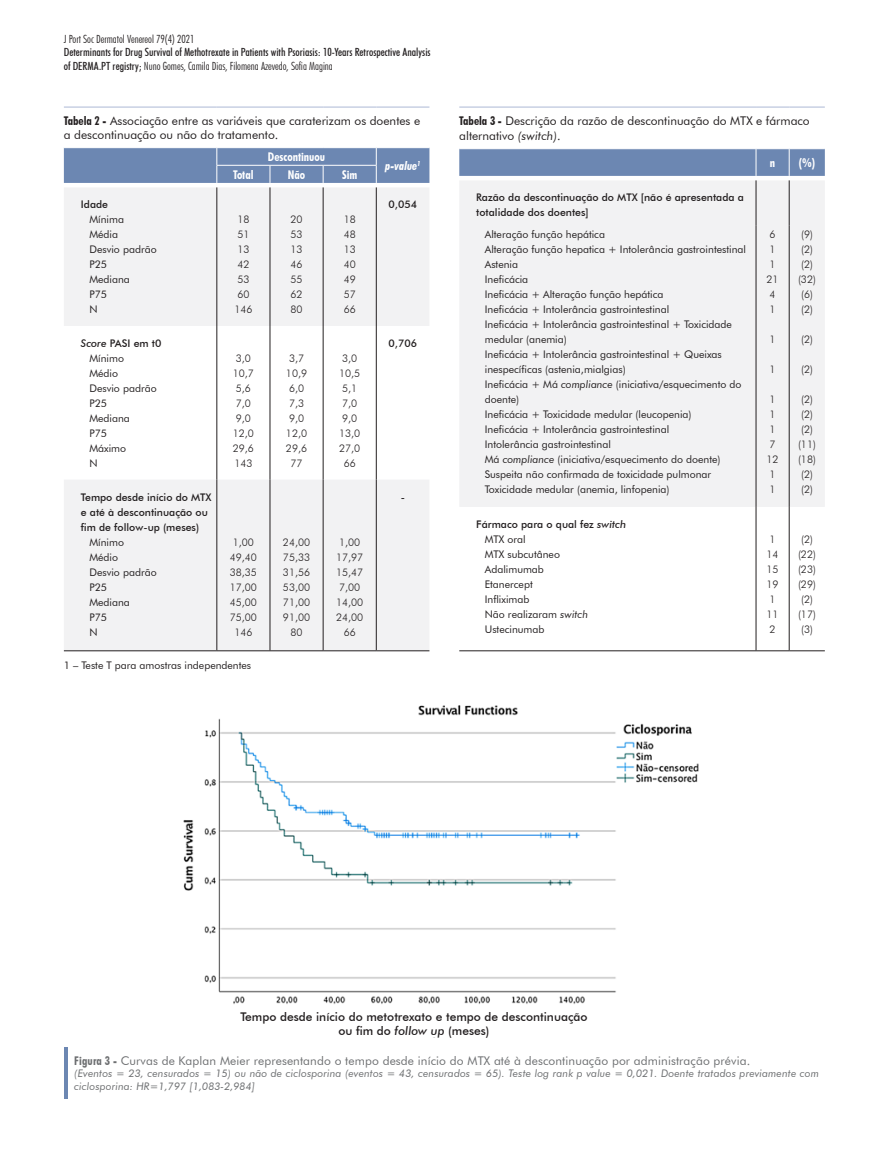
<style>
.page{position:relative;width:893px;height:1170px;background:#fff}
.page>*{position:absolute;margin:0;border:0;box-sizing:border-box;transform-origin:0 0}
.t1{font:12px/14.4px "Futura BT";color:#231f20}
.t2{font:12px "Futura BT";letter-spacing:.01em;color:#6d6f71}
.t3{font:500 12px/13.5px "Futura BT";color:#231f20;text-align:center}
.t4{font:700 condensed 12px "Futura BT";color:#fff}
.t5{font:italic 700 condensed 12px "Futura BT";color:#fff}
.t6{font:500 condensed 11.25px/13.5px "Futura BT";color:#231f20}
.t7{font:300 condensed 11.25px "Futura BT";color:#231f20}
.t8{font:10.5px/15px "Futura BT";color:#231f20}
.t9{font:300 10.5px/15px "Futura BT";color:#231f20}
.t10{font:italic 10.5px/12.6px "Futura BT";letter-spacing:.01em;color:#6d6f71}
.t11{font:500 10.5px/15px "Futura BT";color:#231f20}
.s1{font-weight:300}
.s2{font-weight:700;font-stretch:condensed}
.s3{font-weight:500;font-style:italic}
.s4{font-weight:500}
.s5{font-style:italic}
</style>
<div class="page">
<svg style="left:64px;top:187px;width:365px;height:463px;fill:#f2f2f3"></svg>
<hr style="left:64px;top:106px;width:153px;height:2px;background:#c8d0e3">
<hr style="left:217px;top:106px;width:53px;height:2px;background:#c8d0e3">
<hr style="left:270px;top:106px;width:53px;height:2px;background:#c8d0e3">
<hr style="left:323px;top:106px;width:53px;height:2px;background:#c8d0e3">
<hr style="left:376px;top:106px;width:53px;height:2px;background:#c8d0e3">
<svg style="left:64px;top:148px;width:365px;height:35px;background:#6e89b3"></svg>
<hr style="left:217px;top:187px;width:1px;height:139px;background:#231f20">
<hr style="left:270px;top:187px;width:1px;height:139px;background:#231f20">
<hr style="left:323px;top:187px;width:1px;height:139px;background:#231f20">
<hr style="left:376px;top:187px;width:1px;height:139px;background:#231f20">
<hr style="left:217px;top:326px;width:1px;height:153px;background:#231f20">
<hr style="left:270px;top:326px;width:1px;height:153px;background:#231f20">
<hr style="left:323px;top:326px;width:1px;height:153px;background:#231f20">
<hr style="left:376px;top:326px;width:1px;height:153px;background:#231f20">
<hr style="left:217px;top:479px;width:1px;height:171px;background:#231f20">
<hr style="left:270px;top:479px;width:1px;height:171px;background:#231f20">
<hr style="left:323px;top:479px;width:1px;height:171px;background:#231f20">
<hr style="left:376px;top:479px;width:1px;height:171px;background:#231f20">
<hr style="left:216px;top:165px;width:54px;height:1px;background:#fff">
<hr style="left:270px;top:165px;width:53px;height:1px;background:#fff">
<hr style="left:323px;top:165px;width:54px;height:1px;background:#fff">
<hr style="left:64px;top:650px;width:153px;height:1px;background:#231f20">
<hr style="left:217px;top:650px;width:53px;height:1px;background:#231f20">
<hr style="left:270px;top:650px;width:53px;height:1px;background:#231f20">
<hr style="left:323px;top:650px;width:53px;height:1px;background:#231f20">
<hr style="left:376px;top:650px;width:53px;height:1px;background:#231f20">
<div style="left:460px;top:180px;width:365px;height:327px;background:#f2f2f3"></div>
<hr style="left:459px;top:106px;width:297px;height:2px;background:#c8d0e3">
<hr style="left:756px;top:106px;width:33px;height:2px;background:#c8d0e3">
<hr style="left:789px;top:106px;width:36px;height:2px;background:#c8d0e3">
<svg style="left:459px;top:149px;width:366px;height:27px;background:#6e89b3"></svg>
<hr style="left:756px;top:180px;width:1px;height:46px;background:#231f20">
<hr style="left:789px;top:180px;width:1px;height:46px;background:#231f20">
<hr style="left:756px;top:226px;width:1px;height:281px;background:#231f20">
<hr style="left:789px;top:226px;width:1px;height:281px;background:#231f20">
<hr style="left:756px;top:507px;width:1px;height:143px;background:#231f20">
<hr style="left:789px;top:507px;width:1px;height:143px;background:#231f20">
<hr style="left:459px;top:650px;width:297px;height:1px;background:#231f20">
<hr style="left:756px;top:650px;width:33px;height:1px;background:#231f20">
<hr style="left:789px;top:650px;width:36px;height:1px;background:#231f20">
<hr style="left:64px;top:1046px;width:4px;height:52px;background:#6c87b2">
<img style="left:183px;top:705px;width:516px;height:333px">
<div style="left:227px;top:1010px;width:374px;height:26px;background:#fff"></div>
<p class="t7" style="left:64px;top:32px;width:132px">J Port Soc Dermatol Venereol 79(4) 2021</p>
<p class="t6" style="left:64px;top:46px;width:368px">Determinants for Drug Survival of Methotrexate in Patients with Psoriasis: 10-Years Retrospective Analysis of DERMA.PT registry; <span class="s1">Nuno Gomes, Camila Dias, Filomena Azevedo, Sofia Magina</span></p>
<p class="t1" style="left:64px;top:113px;width:358px"><span class="s2">Tabela 2 -</span> Associação entre as variáveis que caraterizam os doentes e a descontinuação ou não do tratamento.</p>
<p class="t4" style="left:268px;top:149px;width:59px">Descontinuou</p>
<p class="t5" style="left:385px;top:158px;width:37px">p-value<sup>1</sup></p>
<p class="t4" style="left:233px;top:167px;width:22px">Total</p>
<p class="t4" style="left:288px;top:167px;width:19px">Não</p>
<p class="t4" style="left:342px;top:167px;width:17px">Sim</p>
<p class="t11" style="left:81px;top:197px;width:29px">Idade</p>
<p class="t8" style="left:89px;top:212px;width:69px">Mínima<br>Média<br>Desvio padrão<br>P25<br>Mediana<br>P75<br>N</p>
<p class="t9" style="left:234px;top:212px;width:20px">18<br>51<br>13<br>42<br>53<br>60<br>146</p>
<p class="t9" style="left:290px;top:212px;width:14px;text-align:justify">20<br>53<br>13<br>46<br>55<br>62<br>80</p>
<p class="t9" style="left:344px;top:212px;width:14px;text-align:justify">18<br>48<br>13<br>40<br>49<br>57<br>66</p>
<p class="t11" style="left:389px;top:197px;width:30px">0,054</p>
<p class="t8" style="left:89px;top:335px;width:74px;text-indent:-9px"><span class="s3">Score</span> <span class="s4">PASI em t0<br></span>Mínimo<br>Médio<br>Desvio padrão<br>P25<br>Mediana<br>P75<br>Máximo<br>N</p>
<p class="t9" style="left:233px;top:350px;width:23px">3,0<br>10,7<br>5,6<br>7,0<br>9,0<br>12,0<br>29,6<br>143</p>
<p class="t9" style="left:286px;top:350px;width:23px;text-align:center">3,7<br>10,9<br>6,0<br>7,3<br>9,0<br>12,0<br>29,6<br>77</p>
<p class="t9" style="left:339px;top:350px;width:23px;text-align:center">3,0<br>10,5<br>5,1<br>7,0<br>9,0<br>13,0<br>27,0<br>66</p>
<p class="t11" style="left:81px;top:489px;width:132px">Tempo desde início do MTX e até à descontinuação ou fim de follow-up (meses)</p>
<p class="t8" style="left:89px;top:534px;width:69px">Mínimo<br>Médio<br>Desvio padrão<br>P25<br>Mediana<br>P75<br>N</p>
<p class="t9" style="left:230px;top:534px;width:29px;text-align:center">1,00<br>49,40<br>38,35<br>17,00<br>45,00<br>75,00<br>146</p>
<p class="t9" style="left:283px;top:534px;width:29px;text-align:center">24,00<br>75,33<br>31,56<br>53,00<br>71,00<br>91,00<br>80</p>
<p class="t9" style="left:336px;top:534px;width:29px;text-align:center">1,00<br>17,97<br>15,47<br>7,00<br>14,00<br>24,00<br>66</p>
<p class="t8" style="left:64px;top:657px;width:189px">1 – Teste T para amostras independentes</p>
<p class="t11" style="left:389px;top:335px;width:30px">0,706</p>
<p class="t11" style="left:401px;top:489px;width:6px">-</p>
<p class="t1" style="left:459px;top:114px;width:352px"><span class="s2">Tabela 3 -</span> Descrição da razão de descontinuação do MTX e fármaco alternativo <span class="s5">(switch)</span>.</p>
<p class="t4" style="left:770px;top:155px;width:7px">n</p>
<p class="t4" style="left:799px;top:155px;width:18px">(%)</p>
<p class="t11" style="left:476px;top:190px;width:269px">Razão da descontinuação do MTX [não é apresentada a totalidade dos doentes]</p>
<p class="t8" style="left:485px;top:226px;width:263px">Alteração função hepática<br>Alteração função hepatica + Intolerância gastrointestinal Astenia<br>Ineficácia<br>Ineficácia + Alteração função hepática<br>Ineficácia + Intolerância gastrointestinal<br>Ineficácia + Intolerância gastrointestinal + Toxicidade medular (anemia)<br>Ineficácia + Intolerância gastrointestinal + Queixas inespecíficas (astenia,mialgias)<br>Ineficácia + Má <span class="s5">compliance</span> (iniciativa/esquecimento do doente)<br>Ineficácia + Toxicidade medular (leucopenia)<br>Ineficácia + Intolerância gastrointestinal<br>Intolerância gastrointestinal<br>Má <span class="s5">compliance</span> (iniciativa/esquecimento do doente)<br>Suspeita não confirmada de toxicidade pulmonar Toxicidade medular (anemia, linfopenia)</p>
<p class="t9" style="left:766px;top:227px;width:14px">6<br>1<br>1<br>21<br>4<br>1</p>
<p class="t9" style="left:798px;top:227px;width:19px">(9) (2) (2) (32) (6) (2)</p>
<p class="t9" style="left:801px;top:332px;width:13px">(2)</p>
<p class="t9" style="left:801px;top:362px;width:13px">(2)</p>
<p class="t9" style="left:798px;top:392px;width:19px">(2) (2) (2) (11) (18) (2) (2)</p>
<p class="t9" style="left:770px;top:332px;width:8px">1</p>
<p class="t9" style="left:770px;top:362px;width:8px">1</p>
<p class="t9" style="left:766px;top:392px;width:14px">1<br>1<br>1<br>7<br>12<br>1<br>1</p>
<p class="t8" style="left:485px;top:516px;width:143px;text-indent:-9px"><span class="s4">Fármaco para o qual fez</span> <span class="s3">switch<br></span>MTX oral<br>MTX subcutâneo<br>Adalimumab<br>Etanercept<br>Infliximab<br>Não realizaram <span class="s5">switch<br></span>Ustecinumab</p>
<p class="t9" style="left:766px;top:531px;width:14px">1<br>14<br>15<br>19<br>1<br>11<br>2</p>
<p class="t9" style="left:798px;top:531px;width:19px">(2) (22) (23) (29) (2) (17) (3)</p>
<p class="t3" style="left:240px;top:1010px;width:349px">Tempo desde início do metotrexato e tempo de descontinuação ou fim do <span class="s5">follow up</span> (meses)</p>
<p class="t2" style="left:74px;top:1052px;width:677px"><span class="s2">Figura 3 -</span> Curvas de Kaplan Meier representando o tempo desde início do MTX até à descontinuação por administração prévia.</p>
<p class="t10" style="left:74px;top:1066px;width:746px">(Eventos = 23, censurados = 15) ou não de ciclosporina (eventos = 43, censurados = 65). Teste log rank p value = 0,021. Doente tratados previamente com ciclosporina: HR=1,797 [1,083-2,984]</p>
</div>
